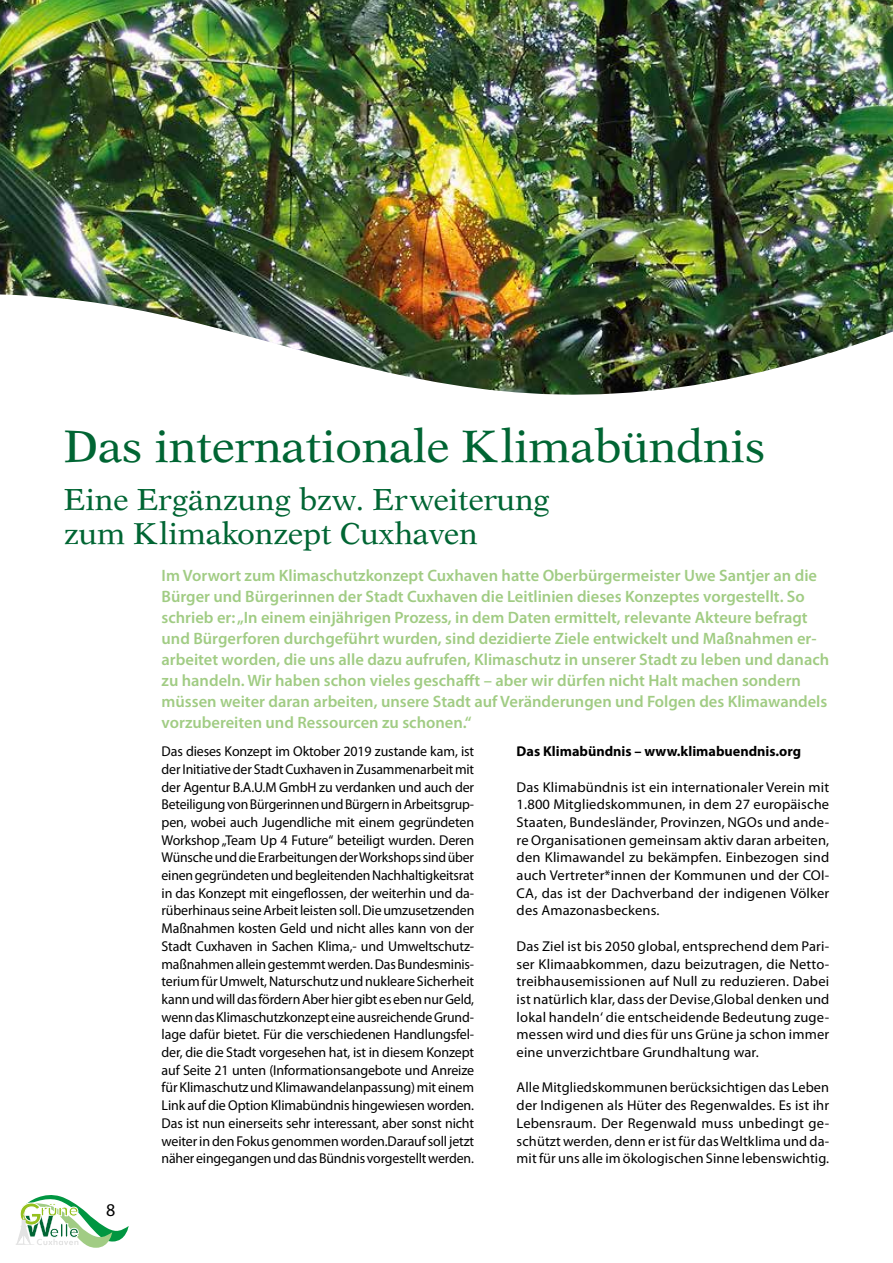
<style>
.page{position:relative;width:893px;height:1263px;background:#fff}
.page>*{position:absolute;margin:0;border:0;box-sizing:border-box;transform-origin:0 0}
.t1{font:45px "Nebraska Normal";color:#006533}
.t2{font:30px/34.5px "Nebraska Normal";color:#006533}
.t3{font:18px "Myriad Pro";color:#000}
.t4{font:600 16.5px/21px "Myriad Pro";color:#a1cc84}
.t5{font:14.25px/17.7px "Myriad Pro";letter-spacing:.005em;color:#000;text-align:justify}
.t6{font:700 14.25px "Myriad Pro";color:#000}
</style>
<div class="page">
<img style="left:0;top:0;width:893px;height:395px">
<svg style="left:16px;top:1195px;width:113px;height:53px"></svg>
<h1 class="t1" style="left:64px;top:420px;width:703px">Das internationale Klimabündnis</h1>
<h2 class="t2" style="left:64px;top:482px;width:487px">Eine Ergänzung bzw. Erweiterung zum Klimakonzept Cuxhaven</h2>
<p class="t4" style="left:162px;top:564px;width:669px">Im Vorwort zum Klimaschutzkonzept Cuxhaven hatte Oberbürgermeister Uwe Santjer an die Bürger und Bürgerinnen der Stadt Cuxhaven die Leitlinien dieses Konzeptes vorgestellt. So schrieb er: „In einem einjährigen Prozess, in dem Daten ermittelt, relevante Akteure befragt und Bürgerforen durchgeführt wurden, sind dezidierte Ziele entwickelt und Maßnahmen er&shy;arbeitet worden, die uns alle dazu aufrufen, Klimaschutz in unserer Stadt zu leben und danach zu handeln. Wir haben schon vieles geschafft – aber wir dürfen nicht Halt machen sondern müssen weiter daran arbeiten, unsere Stadt auf Veränderungen und Folgen des Klimawandels vorzubereiten und Ressourcen zu schonen.“</p>
<p class="t3" style="left:106px;top:1199px;width:11px">8</p>
<p class="t5" style="left:162px;top:742px;width:314px">Das dieses Konzept im Oktober 2019 zustande kam, ist der Initiative der Stadt Cuxhaven in Zusammenarbeit mit der Agentur B.A.U.M GmbH zu verdanken und auch der Beteiligung von Bürgerinnen und Bürgern in Arbeitsgrup&shy;pen, wobei auch Jugendliche mit einem gegründeten Workshop „Team Up 4 Future“ beteiligt wurden. Deren Wünsche und die Erarbeitungen der Workshops sind über einen gegründeten und begleitenden Nachhaltigkeitsrat in das Konzept mit eingeflossen, der weiterhin und da&shy;rüberhinaus seine Arbeit leisten soll. Die umzusetzenden Maßnahmen kosten Geld und nicht alles kann von der Stadt Cuxhaven in Sachen Klima,- und Umweltschutz&shy;maßnahmen allein gestemmt werden. Das Bundesminis&shy;terium für Umwelt, Naturschutz und nukleare Sicherheit kann und will das fördern Aber hier gibt es eben nur Geld, wenn das Klimaschutzkonzept eine ausreichende Grund&shy;lage dafür bietet. Für die verschiedenen Handlungsfel&shy;der, die die Stadt vorgesehen hat, ist in diesem Konzept auf Seite 21 unten (Informationsangebote und Anreize für Klimaschutz und Klimawandelanpassung) mit einem Link auf die Option Klimabündnis hingewiesen worden.<br>Das ist nun einerseits sehr interessant, aber sonst nicht weiter in den Fokus genommen worden.Darauf soll jetzt näher eingegangen und das Bündnis vorgestellt werden.</p>
<p class="t6" style="left:517px;top:742px;width:286px">Das Klimabündnis – www.klimabuendnis.org</p>
<p class="t5" style="left:517px;top:778px;width:314px">Das Klimabündnis ist ein internationaler Verein mit 1.800 Mitgliedskommunen, in dem 27 europäische Staaten, Bundesländer, Provinzen, NGOs und ande&shy;re Organisationen gemeinsam aktiv daran arbeiten, den Klimawandel zu bekämpfen. Einbezogen sind auch Vertreter*innen der Kommunen und der COI-CA, das ist der Dachverband der indigenen Völker des Amazonasbeckens.</p>
<p class="t5" style="left:517px;top:937px;width:314px">Das Ziel ist bis 2050 global, entsprechend dem Pari&shy;ser Klimaabkommen, dazu beizutragen, die Netto&shy;treibhausemissionen auf Null zu reduzieren. Dabei ist natürlich klar, dass der Devise ‚Global denken und lokal handeln‘ die entscheidende Bedeutung zuge&shy;messen wird und dies für uns Grüne ja schon immer eine unverzichtbare Grundhaltung war.</p>
<p class="t5" style="left:517px;top:1078px;width:314px">Alle Mitgliedskommunen berücksichtigen das Leben der Indigenen als Hüter des Regenwaldes. Es ist ihr Lebensraum. Der Regenwald muss unbedingt ge&shy;schützt werden, denn er ist für das Weltklima und da&shy;mit für uns alle im ökologischen Sinne lebenswichtig.</p>
</div>
